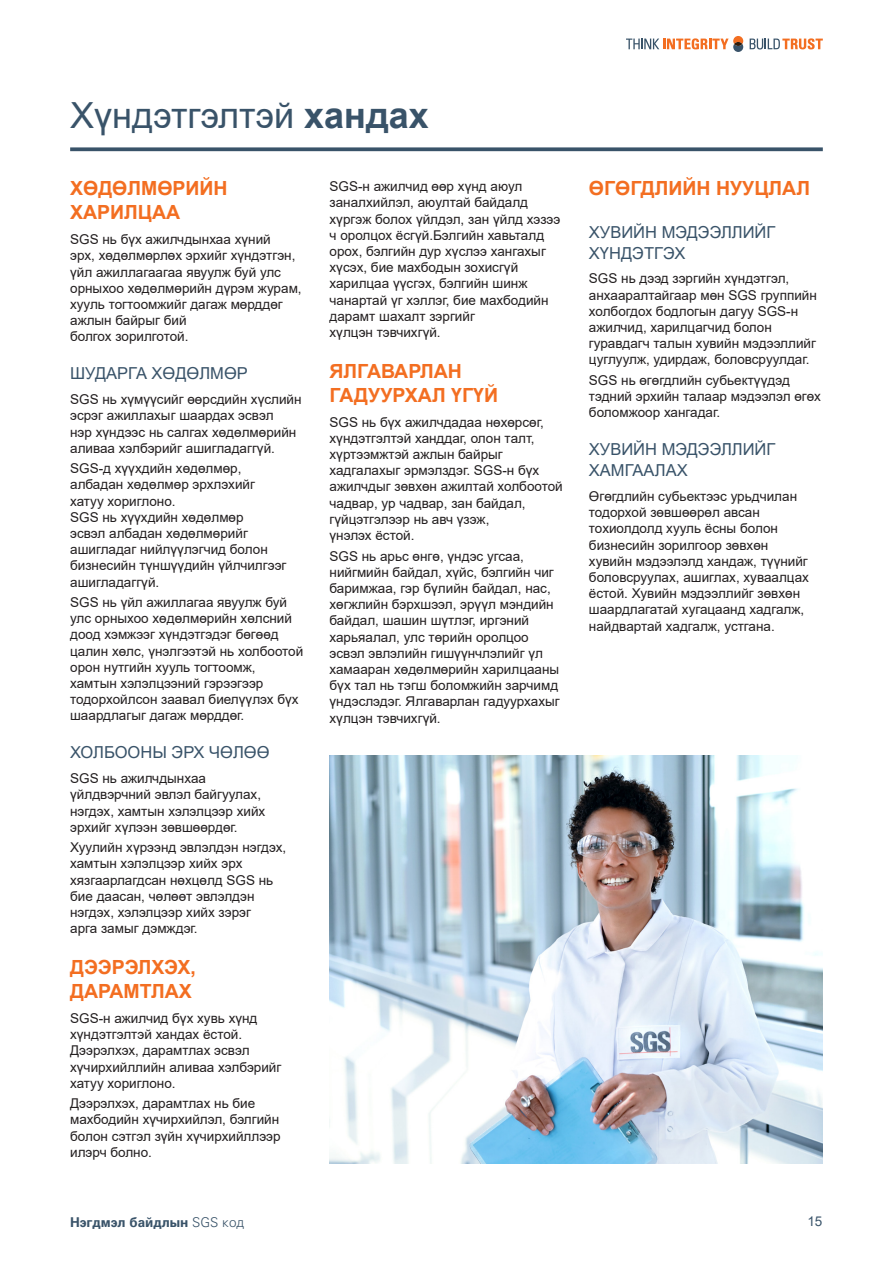
<style>
.page{position:relative;width:893px;height:1263px;background:#fff}
.page>*{position:absolute;margin:0;border:0;box-sizing:border-box;transform-origin:0 0}
.t1{font:36px "Arial";color:#395369}
.First_Subheading{font:700 19.5px/24px "Arial";color:#f36e21}
.Second_Subheading{font:16.5px/21px "Arial";color:#395369}
.Body_Text{font:13.5px/16.2px "Arial";color:#231f20}
.t2{font:700 13.5px "Univers LTCYR 65";color:#395369}
.Body_Text-2{font:13.5px "Arial";color:#395369}
.s1{font-weight:700}
.s2{font-family:"Univers LTCYR 45";font-weight:300}
</style>
<div class="page">
<svg style="left:750px;top:38px;width:73px;height:11px"></svg>
<svg style="left:626px;top:36px;width:117px;height:16px"></svg>
<svg style="left:70px;top:147px;width:753px;height:4px;background:#4d6578"></svg>
<img style="left:330px;top:755px;width:493px;height:408px">
<p class="t1" style="left:70px;top:91px;width:360px">Хүндэтгэлтэй <span class="s1">хандах</span></p>
<p class="First_Subheading" style="left:70px;top:177px;width:159px">ХӨДӨЛМӨРИЙН<br>ХАРИЛЦАА</p>
<p class="Body_Text" style="left:70px;top:231px;width:233px">SGS нь бүх ажилчдынхаа хүний<br>эрх, хөдөлмөрлөх эрхийг хүндэтгэн, үйл ажиллагаагаа явуулж буй улс орныхоо хөдөлмөрийн дүрэм журам, хууль тогтоомжийг дагаж мөрддөг ажлын байрыг бий<br>болгох зорилготой.</p>
<p class="Second_Subheading" style="left:70px;top:363px;width:179px">ШУДАРГА ХӨДӨЛМӨР</p>
<p class="Body_Text" style="left:70px;top:391px;width:233px">SGS нь хүмүүсийг өөрсдийн хүслийн эсрэг ажиллахыг шаардах эсвэл<br>нэр хүндээс нь салгах хөдөлмөрийн аливаа хэлбэрийг ашигладаггүй.</p>
<p class="Body_Text" style="left:70px;top:460px;width:218px">SGS-д хүүхдийн хөдөлмөр, албадан хөдөлмөр эрхлэхийг хатуу хориглоно.<br>SGS нь хүүхдийн хөдөлмөр<br>эсвэл албадан хөдөлмөрийг ашигладаг нийлүүлэгчид болон бизнесийн түншүүдийн үйлчилгээг ашигладаггүй.</p>
<p class="Body_Text" style="left:70px;top:594px;width:235px">SGS нь үйл ажиллагаа явуулж буй улс орныхоо хөдөлмөрийн хөлсний доод хэмжээг хүндэтгэдэг бөгөөд цалин хөлс, үнэлгээтэй нь холбоотой орон нутгийн хууль тогтоомж, хамтын хэлэлцээний гэрээгээр тодорхойлсон заавал биелүүлэх бүх шаардлагыг дагаж мөрддөг.</p>
<p class="Second_Subheading" style="left:70px;top:742px;width:201px">ХОЛБООНЫ ЭРХ ЧӨЛӨӨ</p>
<p class="Body_Text" style="left:70px;top:770px;width:197px">SGS нь ажилчдынхаа үйлдвэрчний эвлэл байгуулах, нэгдэх, хамтын хэлэлцээр хийх эрхийг хүлээн зөвшөөрдөг.</p>
<p class="Body_Text" style="left:70px;top:839px;width:218px">Хуулийн хүрээнд эвлэлдэн нэгдэх, хамтын хэлэлцээр хийх эрх хязгаарлагдсан нөхцөлд SGS нь бие даасан, чөлөөт эвлэлдэн нэгдэх, хэлэлцээр хийх зэрэг<br>арга замыг дэмждэг.</p>
<p class="First_Subheading" style="left:70px;top:956px;width:127px">ДЭЭРЭЛХЭХ,<br>ДАРАМТЛАХ</p>
<p class="Body_Text" style="left:70px;top:1010px;width:213px">SGS-н ажилчид бүх хувь хүнд хүндэтгэлтэй хандах ёстой.<br>Дээрэлхэх, дарамтлах эсвэл хүчирхийллийн аливаа хэлбэрийг хатуу хориглоно.</p>
<p class="Body_Text" style="left:70px;top:1095px;width:212px">Дээрэлхэх, дарамтлах нь бие махбодийн хүчирхийлэл, бэлгийн болон сэтгэл зүйн хүчирхийллээр илэрч болно.</p>
<p class="t2" style="left:70px;top:1213px;width:175px">Нэгдмэл байдлын <span class="s2">SGS код</span></p>
<p class="Body_Text" style="left:330px;top:178px;width:232px">SGS-н ажилчид өөр хүнд аюул заналхийлэл, аюултай байдалд хүргэж болох үйлдэл, зан үйлд хэзээ ч оролцох ёсгүй.Бэлгийн хавьталд орох, бэлгийн дур хүслээ хангахыг хүсэх, бие махбодын зохисгүй харилцаа үүсгэх, бэлгийн шинж чанартай үг хэллэг, бие махбодийн дарамт шахалт зэргийг<br>хүлцэн тэвчихгүй.</p>
<p class="First_Subheading" style="left:330px;top:359px;width:170px">ЯЛГАВАРЛАН<br>ГАДУУРХАЛ ҮГҮЙ</p>
<p class="Body_Text" style="left:330px;top:414px;width:235px">SGS нь бүх ажилчдадаа нөхөрсөг, хүндэтгэлтэй ханддаг, олон талт, хүртээмжтэй ажлын байрыг хадгалахыг эрмэлздэг. SGS-н бүх ажилчдыг зөвхөн ажилтай холбоотой чадвар, ур чадвар, зан байдал, гүйцэтгэлээр нь авч үзэж,<br>үнэлэх ёстой.</p>
<p class="Body_Text" style="left:330px;top:548px;width:232px">SGS нь арьс өнгө, үндэс угсаа, нийгмийн байдал, хүйс, бэлгийн чиг баримжаа, гэр бүлийн байдал, нас, хөгжлийн бэрхшээл, эрүүл мэндийн байдал, шашин шүтлэг, иргэний харьяалал, улс төрийн оролцоо эсвэл эвлэлийн гишүүнчлэлийг үл хамааран хөдөлмөрийн харилцааны бүх тал нь тэгш боломжийн зарчимд үндэслэдэг. Ялгаварлан гадуурхахыг хүлцэн тэвчихгүй.</p>
<p class="First_Subheading" style="left:589px;top:177px;width:223px">ӨГӨГДЛИЙН НУУЦЛАЛ</p>
<p class="Second_Subheading" style="left:589px;top:221px;width:188px">ХУВИЙН МЭДЭЭЛЛИЙГ<br>ХҮНДЭТГЭХ</p>
<p class="Body_Text" style="left:589px;top:271px;width:229px">SGS нь дээд зэргийн хүндэтгэл, анхааралтайгаар мөн SGS группийн холбогдох бодлогын дагуу SGS-н ажилчид, харилцагчид болон гуравдагч талын хувийн мэдээллийг цуглуулж, удирдаж, боловсруулдаг.</p>
<p class="Body_Text" style="left:589px;top:372px;width:234px">SGS нь өгөгдлийн субьектүүдэд тэдний эрхийн талаар мэдээлэл өгөх боломжоор хангадаг.</p>
<p class="Second_Subheading" style="left:589px;top:439px;width:188px">ХУВИЙН МЭДЭЭЛЛИЙГ<br>ХАМГААЛАХ</p>
<p class="Body_Text" style="left:589px;top:488px;width:221px">Өгөгдлийн субьектээс урьдчилан тодорхой зөвшөөрөл авсан тохиолдолд хууль ёсны болон бизнесийн зорилгоор зөвхөн хувийн мэдээлэлд хандаж, түүнийг боловсруулах, ашиглах, хуваалцах ёстой. Хувийн мэдээллийг зөвхөн шаардлагатай хугацаанд хадгалж, найдвартай хадгалж, устгана.</p>
<p class="Body_Text-2" style="left:807px;top:1212px;width:17px">15</p>
</div>
